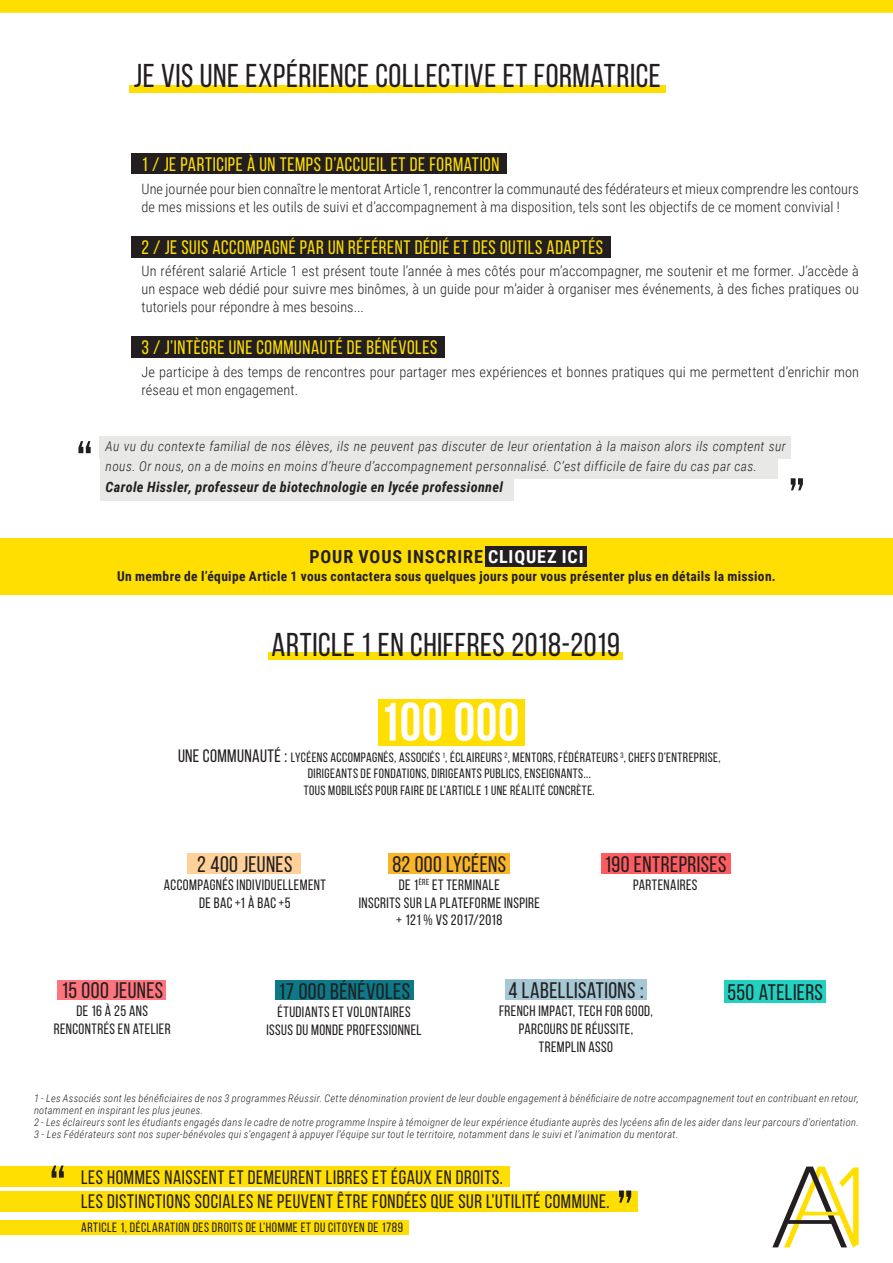
<style>
.page{position:relative;width:893px;height:1263px;background:#fff}
.page>*{position:absolute;margin:0;border:0;box-sizing:border-box;transform-origin:0 0}
.t1{font:700 54px "Bebas Neue";letter-spacing:.015em;color:#fff}
.t2{font:33px "Bebas Neue";letter-spacing:.015em;color:#231f20}
.t3{font:22.5px "Bebas Neue";letter-spacing:.02em;color:#231f20}
.t4{font:19.5px "Bebas Neue";letter-spacing:.03em;color:#ffdf01}
.t5{font:19.5px "Bebas Neue";letter-spacing:.03em;color:#231f20}
.t6{font:700 18px "Roboto Condensed";letter-spacing:.05em;color:#231f20}
.t7{font:15px "Bebas Neue";letter-spacing:.025em;color:#231f20}
.t8{font:15px "Bebas Neue";letter-spacing:.005em;color:#231f20}
.t9{font:300 14.25px/18px "Roboto Condensed";letter-spacing:.01em;color:#231f20}
.t10{font:italic 700 14.25px "Roboto Condensed";letter-spacing:.02em;color:#231f20}
.t11{font:13.5px/16.2px "Bebas Neue";letter-spacing:.03em;color:#231f20;text-align:center}
.t12{font:italic 300 13.5px/19.5px "Roboto Condensed";letter-spacing:.03em;color:#231f20}
.t13{font:700 13.5px "Roboto Condensed";letter-spacing:.025em;color:#231f20}
.t14{font:italic 300 10.5px/12px "Roboto Condensed";letter-spacing:.03em;color:#231f20}
.s1{color:#fff}
.s2{font-size:18px}
</style>
<div class="page">
<div style="left:0;top:1166px;width:509px;height:21px;background:#ffdf01"></div>
<div style="left:0;top:1191px;width:638px;height:21px;background:#ffdf01"></div>
<div style="left:0;top:1220px;width:408px;height:15px;background:#ffdf01"></div>
<div style="left:0;top:0;width:893px;height:13px;background:#ffdf01"></div>
<div style="left:131px;top:153px;width:376px;height:21px;background:#231f20"></div>
<div style="left:131px;top:236px;width:480px;height:22px;background:#231f20"></div>
<div style="left:131px;top:336px;width:314px;height:22px;background:#231f20"></div>
<div style="left:100px;top:436px;width:691px;height:22px;background:#e8e9e7"></div>
<div style="left:100px;top:456px;width:677px;height:22px;background:#e8e9e7"></div>
<div style="left:100px;top:478px;width:414px;height:23px;background:#e8e9e7"></div>
<svg style="left:772px;top:1166px;width:87px;height:81px"></svg>
<svg style="left:52px;top:1165px;width:12px;height:12px"></svg>
<svg style="left:619px;top:1190px;width:12px;height:12px"></svg>
<svg style="left:78px;top:441px;width:13px;height:12px"></svg>
<svg style="left:791px;top:478px;width:12px;height:12px"></svg>
<div style="left:129px;top:85px;width:536px;height:7px;background:#ffdf01"></div>
<div style="left:275px;top:981px;width:139px;height:19px;background:#0d7887"></div>
<div style="left:187px;top:853px;width:114px;height:21px;background:#ffd199"></div>
<div style="left:378px;top:699px;width:147px;height:47px;background:#ffdf01"></div>
<div style="left:388px;top:853px;width:122px;height:21px;background:#fab529"></div>
<div style="left:601px;top:853px;width:129px;height:21px;background:#ff5c61"></div>
<div style="left:724px;top:981px;width:101px;height:22px;background:#21d1c2"></div>
<div style="left:505px;top:979px;width:142px;height:21px;background:#a6c7d4"></div>
<div style="left:58px;top:980px;width:108px;height:20px;background:#ff757d"></div>
<div style="left:0;top:539px;width:893px;height:56px;background:#ffdf01"></div>
<div style="left:486px;top:546px;width:101px;height:21px;background:#231f20"></div>
<div style="left:268px;top:653px;width:354px;height:7px;background:#ffdf01"></div>
<p class="t2" style="left:134px;top:58px;width:528px">JE VIS UNE EXPÉRIENCE COLLECTIVE ET FORMATRICE</p>
<p class="t4" style="left:141px;top:154px;width:359px">1 / JE PARTICIPE À UN TEMPS D’ACCUEIL ET DE FORMATION</p>
<p class="t9" style="left:141px;top:179px;width:719px">Une journée pour bien connaître le mentorat Article 1, rencontrer la communauté des fédérateurs et mieux comprendre les contours de mes missions et les outils de suivi et d’accompagnement à ma disposition, tels sont les objectifs de ce moment convivial !</p>
<p class="t4" style="left:141px;top:237px;width:463px">2 / JE SUIS ACCOMPAGNÉ PAR UN RÉFÉRENT DÉDIÉ ET DES OUTILS ADAPTÉS</p>
<p class="t9" style="left:141px;top:262px;width:719px;text-align:justify">Un référent salarié Article 1 est présent toute l’année à mes côtés pour m’accompagner, me soutenir et me former. J’accède à un espace web dédié pour suivre mes binômes, à un guide pour m’aider à organiser mes événements, à des fiches pratiques ou tutoriels pour répondre à mes besoins...</p>
<p class="t4" style="left:141px;top:337px;width:297px">3 / J’INTÈGRE UNE COMMUNAUTÉ DE BÉNÉVOLES</p>
<p class="t9" style="left:141px;top:362px;width:719px">Je participe à des temps de rencontres pour partager mes expériences et bonnes pratiques qui me permettent d’enrichir mon réseau et mon engagement.</p>
<p class="t12" style="left:106px;top:436px;width:682px">Au vu du contexte familial de nos élèves, ils ne peuvent pas discuter de leur orientation à la maison alors ils comptent sur nous. Or nous, on a de moins en moins d’heure d’accompagnement personnalisé. C’est difficile de faire du cas par cas.</p>
<p class="t10" style="left:106px;top:477px;width:399px">Carole Hissler, professeur de biotechnologie en lycée professionnel</p>
<p class="t6" style="left:309px;top:544px;width:276px">POUR VOUS INSCRIRE <span class="s1">CLIQUEZ ICI</span></p>
<p class="t13" style="left:117px;top:567px;width:660px">Un membre de l’équipe Article 1 vous contactera sous quelques jours pour vous présenter plus en détails la mission.</p>
<p class="t2" style="left:271px;top:627px;width:350px">ARTICLE1 EN CHIFFRES 2018-2019</p>
<p class="t1" style="left:379px;top:692px;width:142px">100 000</p>
<p class="t11" style="left:178px;top:749px;width:544px"><span class="s2">UNE COMMUNAUTÉ :</span> LYCÉENS ACCOMPAGNÉS, ASSOCIÉS <sup>1</sup>, ÉCLAIREURS <sup>2</sup>, MENTORS, FÉDÉRATEURS <sup>3</sup>, CHEFS D’ENTREPRISE,<br>DIRIGEANTS DE FONDATIONS, DIRIGEANTS PUBLICS, ENSEIGNANTS...</p>
<p class="t11" style="left:304px;top:782px;width:292px">TOUS MOBILISÉS POUR FAIRE DE L’ARTICLE 1 UNE RÉALITÉ CONCRÈTE.</p>
<p class="t3" style="left:197px;top:852px;width:97px">2 400 JEUNES</p>
<p class="t7" style="left:164px;top:876px;width:163px">ACCOMPAGNÉS INDIVIDUELLEMENT</p>
<p class="t7" style="left:199px;top:894px;width:93px">DE BAC+1 À BAC+5</p>
<p class="t3" style="left:392px;top:851px;width:115px">82 000 LYCÉENS</p>
<p class="t7" style="left:399px;top:876px;width:102px">DE 1<sup>ÈRE</sup> ET TERMINALE</p>
<p class="t7" style="left:359px;top:894px;width:183px">INSCRITS SUR LA PLATEFORME INSPIRE</p>
<p class="t8" style="left:396px;top:912px;width:108px">+ 121 % VS 2017/2018</p>
<p class="t3" style="left:604px;top:852px;width:124px">190 ENTREPRISES</p>
<p class="t7" style="left:633px;top:877px;width:66px">PARTENAIRES</p>
<p class="t3" style="left:61px;top:978px;width:104px">15 000 JEUNES</p>
<p class="t7" style="left:76px;top:1003px;width:73px">DE 16 À 25 ANS</p>
<p class="t7" style="left:54px;top:1021px;width:118px">RENCONTRÉS EN ATELIER</p>
<p class="t3" style="left:278px;top:979px;width:133px">17 000 BÉNÉVOLES</p>
<p class="t7" style="left:277px;top:1003px;width:135px">ÉTUDIANTS ET VOLONTAIRES</p>
<p class="t7" style="left:266px;top:1021px;width:157px">ISSUS DU MONDE PROFESSIONNEL</p>
<p class="t3" style="left:508px;top:978px;width:137px">4 LABELLISATIONS :</p>
<p class="t3" style="left:727px;top:980px;width:97px">550 ATELIERS</p>
<p class="t7" style="left:499px;top:1003px;width:155px">FRENCH IMPACT, TECH FOR GOOD,</p>
<p class="t7" style="left:519px;top:1021px;width:116px">PARCOURS DE RÉUSSITE,</p>
<p class="t7" style="left:539px;top:1039px;width:76px">TREMPLIN ASSO</p>
<p class="t14" style="left:34px;top:1092px;width:826px">1 - Les Associés sont les bénéficiaires de nos 3 programmes Réussir. Cette dénomination provient de leur double engagement à bénéficiaire de notre accompagnement tout en contribuant en retour, notamment en inspirant les plus jeunes.</p>
<p class="t14" style="left:34px;top:1116px;width:826px">2 - Les éclaireurs sont les étudiants engagés dans le cadre de notre programme Inspire à témoigner de leur expérience étudiante auprès des lycéens afin de les aider dans leur parcours d’orientation.</p>
<p class="t14" style="left:34px;top:1128px;width:646px">3 - Les Fédérateurs sont nos super-bénévoles qui s’engagent à appuyer l’équipe sur tout le territoire, notamment dans le suivi et l’animation du mentorat.</p>
<p class="t5" style="left:81px;top:1167px;width:423px">LES HOMMES NAISSENT ET DEMEURENT LIBRES ET ÉGAUX EN DROITS.</p>
<p class="t5" style="left:81px;top:1191px;width:530px">LES DISTINCTIONS SOCIALES NE PEUVENT ÊTRE FONDÉES QUE SUR L’UTILITÉ COMMUNE.</p>
<p class="t11" style="left:81px;top:1219px;width:324px">ARTICLE 1, DÉCLARATION DES DROITS DE L’HOMME ET DU CITOYEN DE 1789</p>
</div>
